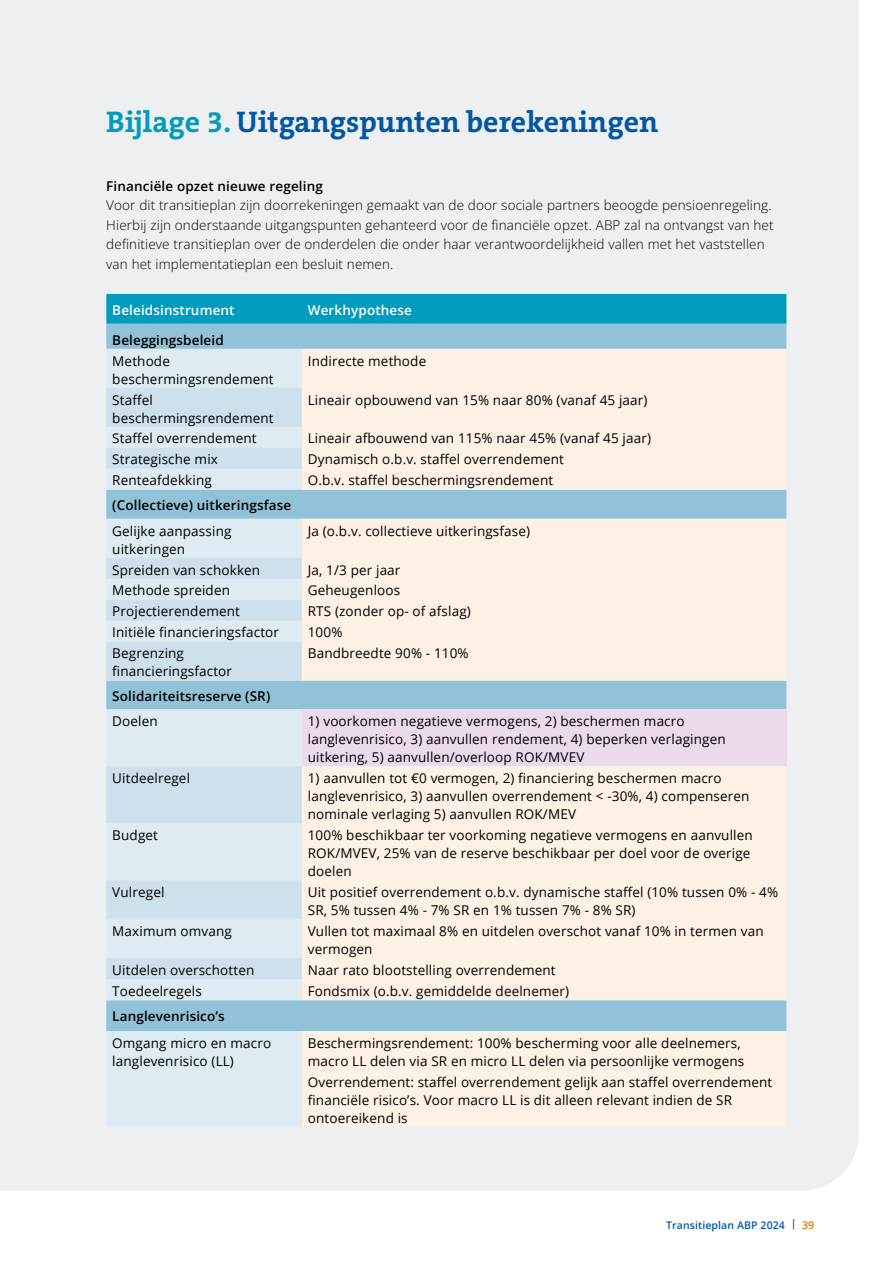
<style>
.page{position:relative;width:893px;height:1263px;background:#fff}
.page>*{position:absolute;margin:0;border:0;box-sizing:border-box;transform-origin:0 0}
.t1{font:700 30px "The Serif B W7";color:#0057a3}
.t2{font:13.5px/18px "Open Sans";letter-spacing:.01em;color:#000}
.t3{font:300 13.5px/19.5px "Open Sans";letter-spacing:.01em;color:#000}
.t4{font:600 13.5px "Open Sans";letter-spacing:.01em;color:#000}
.t5{font:600 13.5px "Open Sans";letter-spacing:.01em;color:#fff}
.t6{font:600 10.5px "Open Sans";letter-spacing:.01em;color:#0057a3}
.s1{color:#009cbd}
.s2{color:#ed7102}
</style>
<div class="page">
<div style="left:0;top:0;width:859px;height:1191px;background:#edeff1"></div>
<div style="left:106px;top:294px;width:680px;height:30px;background:#009cbd"></div>
<div style="left:106px;top:324px;width:680px;height:25px;background:#92c2d7"></div>
<svg style="left:106px;top:349px;width:196px;height:778px;fill:#deebf3"></svg>
<svg style="left:302px;top:349px;width:484px;height:778px;fill:#fdf1e6"></svg>
<svg style="left:106px;top:388px;width:196px;height:591px;fill:#d6e4ed"></svg>
<div style="left:302px;top:709px;width:484px;height:57px;background:#ebdaec"></div>
<h1 class="t1" style="left:106px;top:102px;width:553px"><span class="s1">Bijlage 3.</span> Uitgangspunten berekeningen</h1>
<p class="t4" style="left:106px;top:176px;width:218px">Financiële opzet nieuwe regeling</p>
<p class="t3" style="left:106px;top:195px;width:669px">Voor dit transitieplan zijn doorrekeningen gemaakt van de door sociale partners beoogde pensioenregeling.<br>Hierbij zijn onderstaande uitgangspunten gehanteerd voor de financiële opzet. ABP zal na ontvangst van het definitieve transitieplan over de onderdelen die onder haar verantwoordelijkheid vallen met het vaststellen van het implementatieplan een besluit nemen.</p>
<p class="t5" style="left:112px;top:301px;width:124px">Beleidsinstrument</p>
<p class="t5" style="left:308px;top:301px;width:106px">Werkhypothese</p>
<p class="t4" style="left:112px;top:330px;width:113px">Beleggingsbeleid</p>
<p class="t2" style="left:112px;top:351px;width:163px">Methode beschermingsrendement</p>
<p class="t2" style="left:308px;top:351px;width:120px">Indirecte methode</p>
<p class="t2" style="left:112px;top:390px;width:163px">Staffel beschermingsrendement</p>
<p class="t2" style="left:308px;top:390px;width:341px">Lineair opbouwend van 15% naar 80% (vanaf 45 jaar)</p>
<p class="t2" style="left:112px;top:429px;width:146px">Staffel overrendement</p>
<p class="t2" style="left:308px;top:429px;width:345px">Lineair afbouwend van 115% naar 45% (vanaf 45 jaar)</p>
<p class="t2" style="left:112px;top:450px;width:107px">Strategische mix</p>
<p class="t2" style="left:308px;top:450px;width:258px">Dynamisch o.b.v. staffel overrendement</p>
<p class="t2" style="left:112px;top:471px;width:101px">Renteafdekking</p>
<p class="t2" style="left:308px;top:471px;width:247px">O.b.v. staffel beschermingsrendement</p>
<p class="t4" style="left:112px;top:496px;width:180px">(Collectieve) uitkeringsfase</p>
<p class="t2" style="left:112px;top:521px;width:121px">Gelijke aanpassing uitkeringen</p>
<p class="t2" style="left:308px;top:521px;width:224px">Ja (o.b.v. collectieve uitkeringsfase)</p>
<p class="t2" style="left:112px;top:560px;width:149px">Spreiden van schokken</p>
<p class="t2" style="left:308px;top:560px;width:94px">Ja, 1/3 per jaar</p>
<p class="t2" style="left:112px;top:581px;width:119px">Methode spreiden</p>
<p class="t2" style="left:308px;top:581px;width:94px">Geheugenloos</p>
<p class="t2" style="left:112px;top:602px;width:129px">Projectierendement</p>
<p class="t2" style="left:308px;top:602px;width:165px">RTS (zonder op- of afslag)</p>
<p class="t2" style="left:112px;top:623px;width:168px">Initiële financieringsfactor</p>
<p class="t2" style="left:308px;top:623px;width:36px">100%</p>
<p class="t2" style="left:112px;top:644px;width:121px">Begrenzing financieringsfactor</p>
<p class="t2" style="left:308px;top:644px;width:162px">Bandbreedte 90% - 110%</p>
<p class="t4" style="left:112px;top:687px;width:159px">Solidariteitsreserve (SR)</p>
<p class="t2" style="left:112px;top:712px;width:47px">Doelen</p>
<p class="t2" style="left:308px;top:712px;width:419px">1) voorkomen negatieve vermogens, 2) beschermen macro langlevenrisico, 3) aanvullen rendement, 4) beperken verlagingen uitkering, 5) aanvullen/overloop ROK/MVEV</p>
<p class="t2" style="left:112px;top:769px;width:79px">Uitdeelregel</p>
<p class="t2" style="left:308px;top:769px;width:443px">1) aanvullen tot €0 vermogen, 2) financiering beschermen macro langlevenrisico, 3) aanvullen overrendement &lt; -30%, 4) compenseren nominale verlaging 5) aanvullen ROK/MEV</p>
<p class="t2" style="left:112px;top:826px;width:47px">Budget</p>
<p class="t2" style="left:308px;top:826px;width:447px">100% beschikbaar ter voorkoming negatieve vermogens en aanvullen<br>ROK/MVEV, 25% van de reserve beschikbaar per doel voor de overige doelen</p>
<p class="t2" style="left:112px;top:883px;width:54px">Vulregel</p>
<p class="t2" style="left:308px;top:883px;width:472px">Uit positief overrendement o.b.v. dynamische staffel (10% tussen 0% - 4%<br>SR, 5% tussen 4% - 7% SR en 1% tussen 7% - 8% SR)</p>
<p class="t2" style="left:112px;top:922px;width:121px">Maximum omvang</p>
<p class="t2" style="left:308px;top:922px;width:457px">Vullen tot maximaal 8% en uitdelen overschot vanaf 10% in termen van vermogen</p>
<p class="t2" style="left:112px;top:961px;width:144px">Uitdelen overschotten</p>
<p class="t2" style="left:308px;top:961px;width:249px">Naar rato blootstelling overrendement</p>
<p class="t2" style="left:112px;top:982px;width:91px">Toedeelregels</p>
<p class="t2" style="left:308px;top:982px;width:263px">Fondsmix (o.b.v. gemiddelde deelnemer)</p>
<p class="t4" style="left:112px;top:1007px;width:114px">Langlevenrisico’s</p>
<p class="t2" style="left:112px;top:1034px;width:160px">Omgang micro en macro langlevenrisico (LL)</p>
<p class="t2" style="left:308px;top:1034px;width:438px">Beschermingsrendement: 100% bescherming voor alle deelnemers, macro LL delen via SR en micro LL delen via persoonlijke vermogens</p>
<p class="t2" style="left:308px;top:1073px;width:466px">Overrendement: staffel overrendement gelijk aan staffel overrendement financiële risico’s. Voor macro LL is dit alleen relevant indien de SR ontoereikend is</p>
<p class="t6" style="left:666px;top:1217px;width:150px">Transitieplan ABP 2024 | <span class="s2">39</span></p>
</div>
